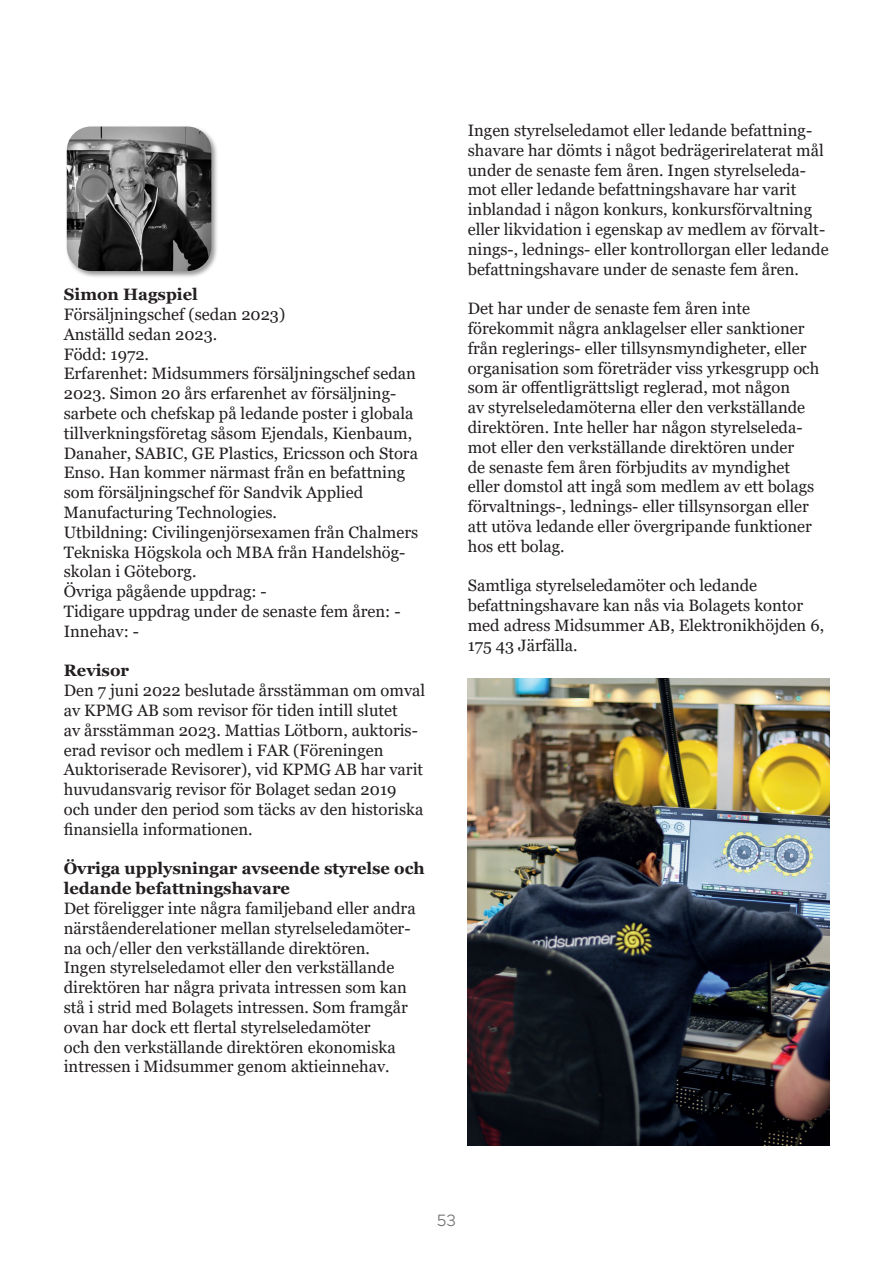
<style>
.page{position:relative;width:893px;height:1263px;background:#fff}
.page>*{position:absolute;margin:0;border:0;box-sizing:border-box;transform-origin:0 0}
.Brödtext{font:16.5px/19.8px "Georgia";color:#231f20}
.Brödtext_Bold{font:700 16.5px/19.8px "Georgia";color:#231f20}
.t1{font:300 16.5px "Metropolis";color:#6c6d70}
</style>
<div class="page">
<img style="left:66px;top:126px;width:151px;height:151px">
<img style="left:67px;top:127px;width:144px;height:144px">
<img style="left:468px;top:678px;width:361px;height:468px">
<p class="Brödtext_Bold" style="left:64px;top:285px;width:136px">Simon Hagspiel</p>
<p class="Brödtext" style="left:64px;top:305px;width:223px">Försäljningschef (sedan 2023)</p>
<p class="Brödtext" style="left:64px;top:324px;width:155px">Anställd sedan 2023.</p>
<p class="Brödtext" style="left:64px;top:344px;width:87px">Född: 1972.</p>
<p class="Brödtext" style="left:64px;top:364px;width:356px">Erfarenhet: Midsummers försäljningschef sedan 2023. Simon 20 års erfarenhet av försäljning&shy;sarbete och chefskap på ledande poster i globala tillverkningsföretag såsom Ejendals, Kienbaum, Danaher, SABIC, GE Plastics, Ericsson och Stora Enso. Han kommer närmast från en befattning som försäljningschef för Sandvik Applied Manufacturing Technologies.</p>
<p class="Brödtext" style="left:64px;top:522px;width:356px">Utbildning: Civilingenjörsexamen från Chalmers<br>Tekniska Högskola och MBA från Handelshög&shy;skolan i Göteborg.</p>
<p class="Brödtext" style="left:64px;top:582px;width:204px">Övriga pågående uppdrag: -</p>
<p class="Brödtext" style="left:64px;top:602px;width:338px">Tidigare uppdrag under de senaste fem åren: -</p>
<p class="Brödtext" style="left:64px;top:621px;width:77px">Innehav: -</p>
<p class="Brödtext_Bold" style="left:64px;top:661px;width:67px">Revisor</p>
<p class="Brödtext" style="left:64px;top:681px;width:363px">Den 7 juni 2022 beslutade årsstämman om omval av KPMG AB som revisor för tiden intill slutet<br>av årsstämman 2023. Mattias Lötborn, auktoris&shy;erad revisor och medlem i FAR (Föreningen Auktoriserade Revisorer), vid KPMG AB har varit huvudansvarig revisor för Bolaget sedan 2019 och under den period som täcks av den historiska finansiella informationen.</p>
<p class="Brödtext_Bold" style="left:64px;top:859px;width:362px">Övriga upplysningar avseende styrelse och ledande befattningshavare</p>
<p class="Brödtext" style="left:64px;top:899px;width:353px">Det föreligger inte några familjeband eller andra närståenderelationer mellan styrelseledamöter&shy;na och/eller den verkställande direktören.<br>Ingen styrelseledamot eller den verkställande direktören har några privata intressen som kan stå i strid med Bolagets intressen. Som framgår ovan har dock ett flertal styrelseledamöter<br>och den verkställande direktören ekonomiska intressen i Midsummer genom aktieinnehav.</p>
<p class="Brödtext" style="left:468px;top:121px;width:362px">Ingen styrelseledamot eller ledande befattning&shy;shavare har dömts i något bedrägerirelaterat mål under de senaste fem åren. Ingen styrelseleda&shy;mot eller ledande befattningshavare har varit inblandad i någon konkurs, konkursförvaltning eller likvidation i egenskap av medlem av förvalt&shy;nings-, lednings- eller kontrollorgan eller ledande befattningshavare under de senaste fem åren.</p>
<p class="Brödtext" style="left:468px;top:299px;width:353px">Det har under de senaste fem åren inte förekommit några anklagelser eller sanktioner från reglerings- eller tillsynsmyndigheter, eller organisation som företräder viss yrkesgrupp och som är offentligrättsligt reglerad, mot någon<br>av styrelseledamöterna eller den verkställande direktören. Inte heller har någon styrelseleda&shy;mot eller den verkställande direktören under<br>de senaste fem åren förbjudits av myndighet eller domstol att ingå som medlem av ett bolags förvaltnings-, lednings- eller tillsynsorgan eller att utöva ledande eller övergripande funktioner hos ett bolag.</p>
<p class="Brödtext" style="left:468px;top:576px;width:358px">Samtliga styrelseledamöter och ledande befattningshavare kan nås via Bolagets kontor med adress Midsummer AB, Elektronikhöjden 6, 175 43 Järfälla.</p>
<p class="t1" style="left:437px;top:1210px;width:21px">53</p>
</div>
